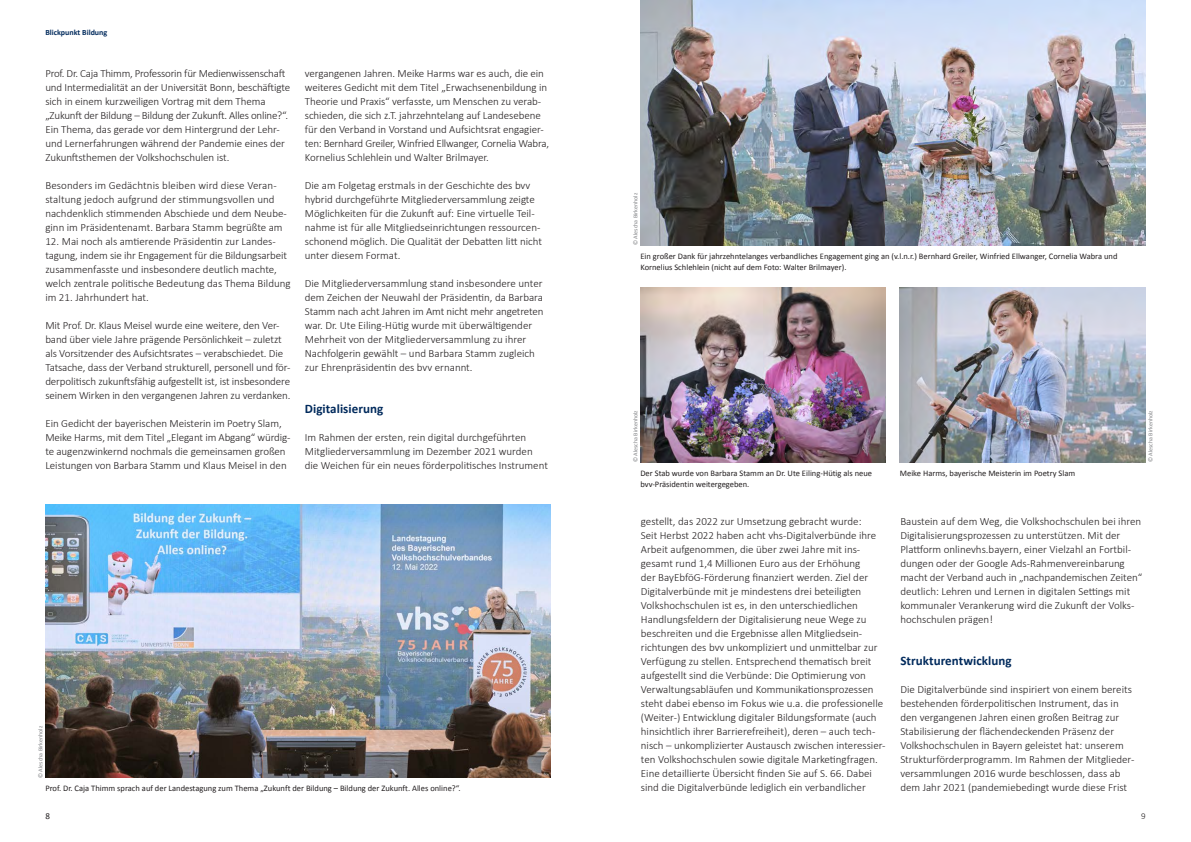
<style>
.page{position:relative;width:1191px;height:842px;background:#fff}
.page>*{position:absolute;margin:0;border:0;box-sizing:border-box;transform-origin:0 0}
.t1{font:700 13px "Calibri";letter-spacing:.005em;color:#002a5c}
.t2{font:300 11px/14px "Calibri";color:#231f20}
.t3{font:9px "Calibri";color:#231f20}
.t4{font:300 9px "Calibri";color:#231f20}
.t5{font:8.5px/11px "Calibri";color:#231f20}
.t6{font:700 8px "Calibri";color:#002a5c}
.t7{font:6px "Calibri";color:#808285}
</style>
<div class="page">
<img style="left:640px;top:287px;width:245px;height:175px">
<img style="left:900px;top:287px;width:245px;height:175px">
<img style="left:640px;top:0;width:505px;height:245px">
<img style="left:45px;top:504px;width:505px;height:274px">
<p class="t6" style="left:45px;top:27px;width:63px">Blickpunkt Bildung</p>
<p class="t2" style="left:45px;top:66px;width:246px">Prof. Dr. Caja Thimm, Professorin für Medienwissenschaft und Intermedialität an der Universität Bonn, beschäftigte sich in einem kurzweiligen Vortrag mit dem Thema „Zukunft der Bildung – Bildung der Zukunft. Alles online?“.<br>Ein Thema, das gerade vor dem Hintergrund der Lehr&shy;und Lernerfahrungen während der Pandemie eines der Zukunftsthemen der Volkshochschulen ist.</p>
<p class="t2" style="left:45px;top:178px;width:243px">Besonders im Gedächtnis bleiben wird diese Veran&shy;staltung jedoch aufgrund der stimmungsvollen und nachdenklich stimmenden Abschiede und dem Neube&shy;ginn im Präsidentenamt. Barbara Stamm begrüßte am</p>
<p class="t2" style="left:45px;top:234px;width:247px">12. Mai noch als amtierende Präsidentin zur Landes&shy;tagung, indem sie ihr Engagement für die Bildungsarbeit zusammenfasste und insbesondere deutlich machte, welch zentrale politische Bedeutung das Thema Bildung im 21. Jahrhundert hat.</p>
<p class="t2" style="left:45px;top:318px;width:247px">Mit Prof. Dr. Klaus Meisel wurde eine weitere, den Ver&shy;band über viele Jahre prägende Persönlichkeit – zuletzt als Vorsitzender des Aufsichtsrates – verabschiedet. Die Tatsache, dass der Verband strukturell, personell und för&shy;derpolitisch zukunftsfähig aufgestellt ist, ist insbesondere seinem Wirken in den vergangenen Jahren zu verdanken.</p>
<p class="t2" style="left:45px;top:416px;width:247px">Ein Gedicht der bayerischen Meisterin im Poetry Slam, Meike Harms, mit dem Titel „Elegant im Abgang“ würdig&shy;te augenzwinkernd nochmals die gemeinsamen großen Leistungen von Barbara Stamm und Klaus Meisel in den</p>
<p class="t2" style="left:305px;top:66px;width:246px">vergangenen Jahren. Meike Harms war es auch, die ein weiteres Gedicht mit dem Titel „Erwachsenenbildung in Theorie und Praxis“ verfasste, um Menschen zu verab&shy;schieden, die sich z.T. jahrzehntelang auf Landesebene für den Verband in Vorstand und Aufsichtsrat engagier&shy;ten: Bernhard Greiler, Winfried Ellwanger, Cornelia Wabra, Kornelius Schlehlein und Walter Brilmayer.</p>
<p class="t2" style="left:305px;top:178px;width:239px">Die am Folgetag erstmals in der Geschichte des bvv hybrid durchgeführte Mitgliederversammlung zeigte Möglichkeiten für die Zukunft auf: Eine virtuelle Teil&shy;nahme ist für alle Mitgliedseinrichtungen ressourcen&shy;schonend möglich. Die Qualität der Debatten litt nicht unter diesem Format.</p>
<p class="t2" style="left:305px;top:276px;width:240px">Die Mitgliederversammlung stand insbesondere unter dem Zeichen der Neuwahl der Präsidentin, da Barbara Stamm nach acht Jahren im Amt nicht mehr angetreten war. Dr. Ute Eiling-Hütig wurde mit überwältigender Mehrheit von der Mitgliederversammlung zu ihrer Nachfolgerin gewählt – und Barbara Stamm zugleich zur Ehrenpräsidentin des bvv ernannt.</p>
<p class="t1" style="left:305px;top:400px;width:80px">Digitalisierung</p>
<p class="t2" style="left:305px;top:430px;width:245px">Im Rahmen der ersten, rein digital durchgeführten<br>Mitgliederversammlung im Dezember 2021 wurden die Weichen für ein neues förderpolitisches Instrument</p>
<p class="t7" style="left:37px;top:778px;width:53px;rotate:-90deg">© Alescha Birkenholz</p>
<p class="t5" style="left:45px;top:783px;width:417px">Prof. Dr. Caja Thimm sprach auf der Landestagung zum Thema „Zukunft der Bildung – Bildung der Zukunft. Alles online?“.</p>
<p class="t7" style="left:632px;top:245px;width:53px;rotate:-90deg">© Alescha Birkenholz</p>
<p class="t5" style="left:640px;top:251px;width:478px">Ein großer Dank für jahrzehntelanges verbandliches Engagement ging an (v.l.n.r.) Bernhard Greiler, Winfried Ellwanger, Cornelia Wabra und<br>Kornelius Schlehlein (nicht auf dem Foto: Walter Brilmayer).</p>
<p class="t7" style="left:632px;top:462px;width:53px;rotate:-90deg">© Alescha Birkenholz</p>
<p class="t7" style="left:1146px;top:462px;width:53px;rotate:-90deg">© Alescha Birkenholz</p>
<p class="t5" style="left:640px;top:468px;width:233px">Der Stab wurde von Barbara Stamm an Dr. Ute Eiling-Hütig als neue bvv-Präsidentin weitergegeben.</p>
<p class="t5" style="left:900px;top:468px;width:177px">Meike Harms, bayerische Meisterin im Poetry Slam</p>
<p class="t2" style="left:641px;top:514px;width:246px">gestellt, das 2022 zur Umsetzung gebracht wurde:<br>Seit Herbst 2022 haben acht vhs-Digitalverbünde ihre Arbeit aufgenommen, die über zwei Jahre mit ins&shy;gesamt rund 1,4 Millionen Euro aus der Erhöhung<br>der BayEbföG-Förderung finanziert werden. Ziel der Digitalverbünde mit je mindestens drei beteiligten Volkshochschulen ist es, in den unterschiedlichen Handlungsfeldern der Digitalisierung neue Wege zu beschreiten und die Ergebnisse allen Mitgliedsein&shy;richtungen des bvv unkompliziert und unmittelbar zur Verfügung zu stellen. Entsprechend thematisch breit aufgestellt sind die Verbünde: Die Optimierung von Verwaltungsabläufen und Kommunikationsprozessen steht dabei ebenso im Fokus wie u.a. die professionelle (Weiter-) Entwicklung digitaler Bildungsformate (auch hinsichtlich ihrer Barrierefreiheit), deren – auch tech&shy;nisch – unkomplizierter Austausch zwischen interessier&shy;ten Volkshochschulen sowie digitale Marketingfragen.<br>Eine detaillierte Übersicht finden Sie auf S. 66. Dabei sind die Digitalverbünde lediglich ein verbandlicher</p>
<p class="t2" style="left:900px;top:514px;width:243px">Baustein auf dem Weg, die Volkshochschulen bei ihren Digitalisierungsprozessen zu unterstützen. Mit der Plattform onlinevhs.bayern, einer Vielzahl an Fortbil&shy;dungen oder der Google Ads-Rahmenvereinbarung macht der Verband auch in „nachpandemischen Zeiten“ deutlich: Lehren und Lernen in digitalen Settings mit kommunaler Verankerung wird die Zukunft der Volks&shy;hochschulen prägen!</p>
<p class="t1" style="left:900px;top:652px;width:113px">Strukturentwicklung</p>
<p class="t2" style="left:900px;top:682px;width:235px">Die Digitalverbünde sind inspiriert von einem bereits bestehenden förderpolitischen Instrument, das in den vergangenen Jahren einen großen Beitrag zur Stabilisierung der flächendeckenden Präsenz der Volkshochschulen in Bayern geleistet hat: unserem Strukturförderprogramm. Im Rahmen der Mitglieder&shy;versammlungen 2016 wurde beschlossen, dass ab dem Jahr 2021 (pandemiebedingt wurde diese Frist</p>
<p class="t3" style="left:45px;top:810px;width:6px">8</p>
<p class="t4" style="left:1141px;top:810px;width:6px">9</p>
</div>
